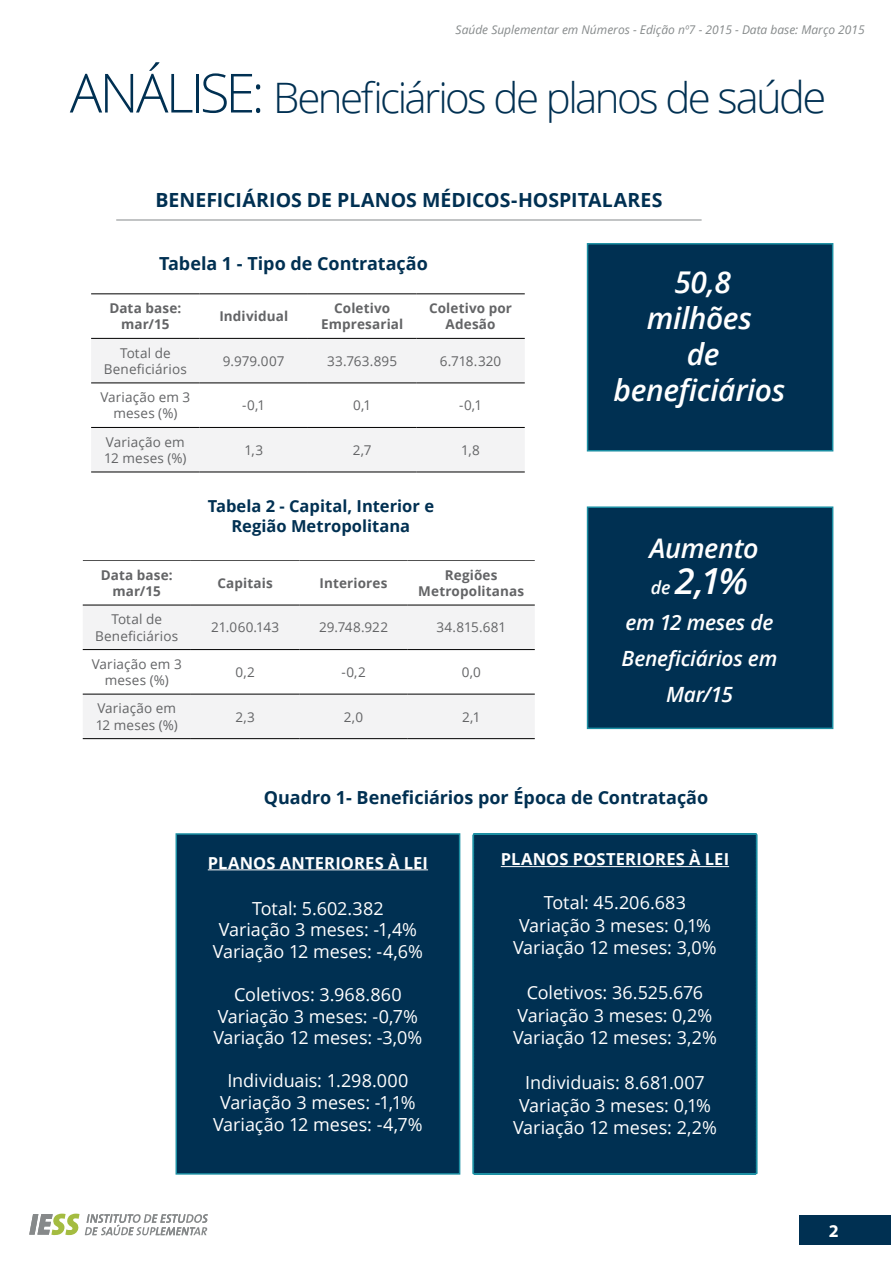
<style>
.page{position:relative;width:893px;height:1263px;background:#fff}
.page>*{position:absolute;margin:0;border:0;box-sizing:border-box;transform-origin:0 0}
.t1{font:300 42px "Open Sans";letter-spacing:-.06em;color:#003052}
.t2{font:italic 600 36px "Open Sans";color:#fff}
.t3{font:italic 600 30px/36px "Open Sans";letter-spacing:-.015em;color:#fff;text-align:center}
.t4{font:italic 600 27px "Open Sans";letter-spacing:-.015em;color:#fff}
.t5{font:italic 600 21px/36px "Open Sans";letter-spacing:-.015em;color:#fff;text-align:center}
.t6{font:700 19.5px "Open Sans";color:#003052}
.t7{font:18px/21.6px "Open Sans";letter-spacing:-.005em;color:#fff;text-align:center}
.t8{font:700 18px "Open Sans";color:#003052}
.t9{font:700 18px "Myriad Pro";color:#fff}
.t10{font:700 16.5px/19.8px "Open Sans";letter-spacing:.005em;color:#003052;text-align:center}
.t11{font:700 16.5px "Open Sans";letter-spacing:.005em;color:#fff}
.t12{font:13.5px/16.2px "Open Sans";letter-spacing:.01em;color:#636466;text-align:center}
.t13{font:700 13.5px/16.2px "Open Sans";letter-spacing:.015em;color:#636466;text-align:center}
.t14{font:italic 12px "Open Sans";color:#868a8b}
.s1{font-size:54px}
.s2{font-size:43.5px}
.s3{font-size:18px}
</style>
<div class="page">
<svg style="left:29px;top:1214px;width:179px;height:21px"></svg>
<hr style="left:116px;top:220px;width:586px;height:1px;background:#868a8b">
<svg style="left:91px;top:339px;width:434px;height:133px;fill:#f3f3f4"></svg>
<hr style="left:91px;top:294px;width:109px;height:1px;background:#000">
<hr style="left:200px;top:294px;width:108px;height:1px;background:#000">
<hr style="left:308px;top:294px;width:108px;height:1px;background:#000">
<hr style="left:416px;top:294px;width:109px;height:1px;background:#000">
<hr style="left:91px;top:338px;width:109px;height:1px;background:#000">
<hr style="left:200px;top:338px;width:108px;height:1px;background:#000">
<hr style="left:308px;top:338px;width:108px;height:1px;background:#000">
<hr style="left:416px;top:338px;width:109px;height:1px;background:#000">
<hr style="left:91px;top:383px;width:109px;height:1px;background:#000">
<hr style="left:200px;top:383px;width:108px;height:1px;background:#000">
<hr style="left:308px;top:383px;width:108px;height:1px;background:#000">
<hr style="left:416px;top:383px;width:109px;height:1px;background:#000">
<hr style="left:91px;top:427px;width:109px;height:1px;background:#000">
<hr style="left:200px;top:427px;width:108px;height:1px;background:#000">
<hr style="left:308px;top:427px;width:108px;height:1px;background:#000">
<hr style="left:416px;top:427px;width:109px;height:1px;background:#000">
<hr style="left:91px;top:472px;width:109px;height:1px;background:#000">
<hr style="left:200px;top:472px;width:108px;height:1px;background:#000">
<hr style="left:308px;top:472px;width:108px;height:1px;background:#000">
<hr style="left:416px;top:472px;width:109px;height:1px;background:#000">
<div style="left:176px;top:834px;width:284px;height:340px;background:#003052"></div>
<hr style="left:208px;top:869px;width:220px;height:1px;background:#fff">
<div style="left:176px;top:833px;width:284px;height:342px;border:2px solid #1c8fa3"></div>
<div style="left:472px;top:833px;width:286px;height:342px;background:#003052"></div>
<svg style="left:84px;top:606px;width:451px;height:132px;fill:#f3f3f4"></svg>
<hr style="left:82px;top:605px;width:109px;height:1px;background:#000">
<hr style="left:191px;top:605px;width:108px;height:1px;background:#000">
<hr style="left:299px;top:605px;width:109px;height:1px;background:#000">
<hr style="left:408px;top:605px;width:127px;height:1px;background:#000">
<hr style="left:82px;top:649px;width:109px;height:1px;background:#000">
<hr style="left:191px;top:649px;width:108px;height:1px;background:#000">
<hr style="left:299px;top:649px;width:109px;height:1px;background:#000">
<hr style="left:408px;top:649px;width:127px;height:1px;background:#000">
<hr style="left:82px;top:694px;width:109px;height:1px;background:#000">
<hr style="left:191px;top:694px;width:108px;height:1px;background:#000">
<hr style="left:299px;top:694px;width:109px;height:1px;background:#000">
<hr style="left:408px;top:694px;width:127px;height:1px;background:#000">
<hr style="left:82px;top:738px;width:109px;height:1px;background:#000">
<hr style="left:191px;top:738px;width:108px;height:1px;background:#000">
<hr style="left:299px;top:738px;width:109px;height:1px;background:#000">
<hr style="left:408px;top:738px;width:127px;height:1px;background:#000">
<div style="left:81px;top:559px;width:467px;height:197px;border:2px solid #fff"></div>
<div style="left:588px;top:244px;width:245px;height:207px;background:#003052"></div>
<div style="left:587px;top:243px;width:246px;height:208px;border:2px solid #1c8fa3"></div>
<div style="left:588px;top:507px;width:245px;height:221px;background:#003052"></div>
<div style="left:587px;top:506px;width:246px;height:223px;border:2px solid #1c8fa3"></div>
<div style="left:819px;top:1215px;width:72px;height:30px;background:#003052"></div>
<div style="left:799px;top:1215px;width:69px;height:30px;background:#003052"></div>
<p class="t14" style="left:456px;top:21px;width:411px">Saúde Suplementar em Números - Edição nº7 - 2015 - Data base: Março 2015</p>
<h1 class="t1" style="left:70px;top:68px;width:758px"><span class="s1">ANÁLISE:</span> Beneficiários de planos de <span class="s2">saúde</span></h1>
<p class="t6" style="left:155px;top:186px;width:496px">Beneficiários de Planos M édicos-Hospitalares</p>
<p class="t8" style="left:159px;top:251px;width:270px">Tabela 1 - Tipo de Contratação</p>
<p class="t13" style="left:109px;top:300px;width:74px">Data base: mar/15</p>
<p class="t13" style="left:219px;top:308px;width:70px">I ndividual</p>
<p class="t13" style="left:321px;top:300px;width:84px">Coletivo<br>Empresarial</p>
<p class="t13" style="left:429px;top:300px;width:84px">Coletivo por<br>Adesão</p>
<p class="t12" style="left:104px;top:344px;width:84px">Total de<br>Beneficiários</p>
<p class="t12" style="left:223px;top:352px;width:63px">9.979.007</p>
<p class="t12" style="left:327px;top:352px;width:72px">33.763.895</p>
<p class="t12" style="left:440px;top:352px;width:63px">6.718.320</p>
<p class="t12" style="left:100px;top:389px;width:92px">Variação em 3 meses (%)</p>
<p class="t12" style="left:242px;top:397px;width:25px">-0,1</p>
<p class="t12" style="left:353px;top:397px;width:20px">0,1</p>
<p class="t12" style="left:459px;top:397px;width:25px">-0,1</p>
<p class="t12" style="left:104px;top:433px;width:84px;text-align:left">Variação em<br>12 meses (%)</p>
<p class="t12" style="left:244px;top:441px;width:20px">1,3</p>
<p class="t12" style="left:353px;top:441px;width:20px">2,7</p>
<p class="t12" style="left:461px;top:441px;width:20px">1,8</p>
<p class="t10" style="left:208px;top:496px;width:228px">Tabela 2 - Capital, I nterior e<br>Região Metropolitana</p>
<p class="t13" style="left:101px;top:566px;width:74px">Data base: mar/15</p>
<p class="t13" style="left:217px;top:575px;width:57px">Capitais</p>
<p class="t13" style="left:320px;top:575px;width:69px">I nteriores</p>
<p class="t13" style="left:418px;top:566px;width:107px">Regiões<br>Metropolitanas</p>
<p class="t12" style="left:95px;top:611px;width:84px">Total de<br>Beneficiários</p>
<p class="t12" style="left:211px;top:619px;width:69px">21.060.143</p>
<p class="t12" style="left:319px;top:619px;width:71px">29.748.922</p>
<p class="t12" style="left:436px;top:619px;width:71px">34.815.681</p>
<p class="t12" style="left:92px;top:655px;width:92px">Variação em 3 meses (%)</p>
<p class="t12" style="left:235px;top:664px;width:21px">0,2</p>
<p class="t12" style="left:341px;top:664px;width:26px">-0,2</p>
<p class="t12" style="left:462px;top:664px;width:21px">0,0</p>
<p class="t12" style="left:96px;top:700px;width:84px;text-align:left">Variação em<br>12 meses (%)</p>
<p class="t12" style="left:235px;top:708px;width:21px">2,3</p>
<p class="t12" style="left:344px;top:708px;width:21px">2,0</p>
<p class="t12" style="left:462px;top:708px;width:20px">2,1</p>
<h3 class="t3" style="left:614px;top:263px;width:173px">50,8<br>milhões<br>de beneficiários</h3>
<h3 class="t4" style="left:649px;top:530px;width:111px">Aumento</h3>
<h2 class="t2" style="left:651px;top:556px;width:99px"><span class="s3">de</span> 2,1%</h2>
<p class="t5" style="left:622px;top:604px;width:157px">em 12 meses de<br>Beneficiários em<br>Mar/15</p>
<p class="t8" style="left:264px;top:784px;width:446px">Quadro 1- Beneficiários por Época de Contratação</p>
<p class="t11" style="left:208px;top:851px;width:222px">Planos anteriores à Le i</p>
<p class="t7" style="left:213px;top:897px;width:211px">Total: 5.602.382<br>Variação 3 meses: -1,4%<br>Variação 12 meses: -4,6%</p>
<p class="t7" style="left:213px;top:983px;width:211px">Coletivos: 3.968.860<br>Variação 3 meses: -0,7%<br>Variação 12 meses: -3,0%</p>
<p class="t7" style="left:213px;top:1069px;width:211px">Individuais: 1.298.000<br>Variação 3 meses: -1,1%<br>Variação 12 meses: -4,7%</p>
<p class="t11" style="left:501px;top:848px;width:230px">Planos posteriores À lei</p>
<p class="t7" style="left:513px;top:891px;width:205px;line-height:22.5px">Total: 45.206.683<br>Variação 3 meses: 0,1%<br>Variação 12 meses: 3,0%</p>
<p class="t7" style="left:513px;top:981px;width:205px;line-height:22.5px">Coletivos: 36.525.676<br>Variação 3 meses: 0,2%<br>Variação 12 meses: 3,2%</p>
<p class="t7" style="left:513px;top:1071px;width:205px;line-height:22.5px">Individuais: 8.681.007<br>Variação 3 meses: 0,1%<br>Variação 12 meses: 2,2%</p>
<p class="t9" style="left:829px;top:1219px;width:11px">2</p>
</div>
